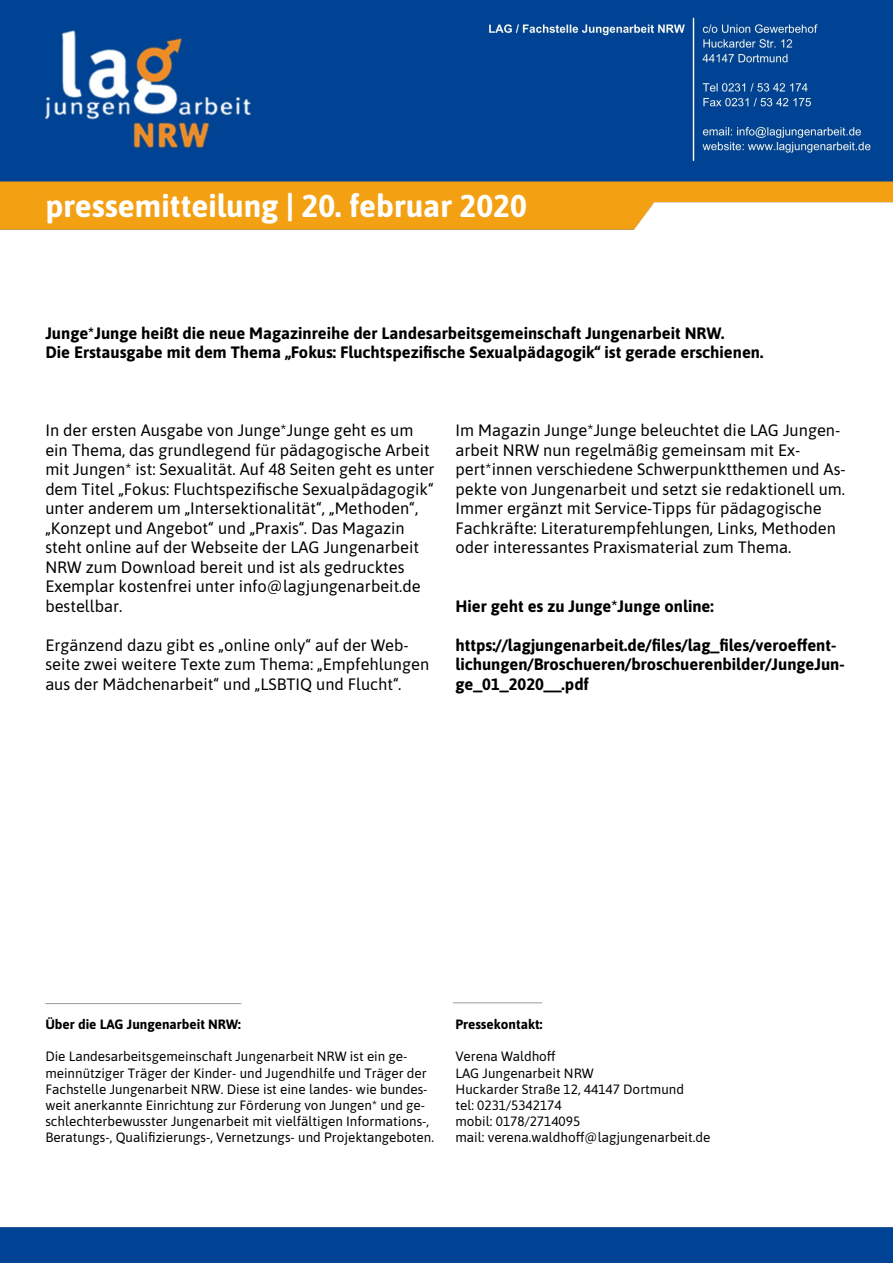
<style>
.page{position:relative;width:893px;height:1263px;background:#fff}
.page>*{position:absolute;margin:0;border:0;box-sizing:border-box;transform-origin:0 0}
.t1{font:700 31.5px "Asap";color:#fff}
.t2{font:16.5px/19.5px "Asap";color:#000}
.t3{font:700 16.5px/19.5px "Asap";color:#000}
.t4{font:13.5px/16.2px "Asap";color:#000}
.t5{font:700 13.5px "Asap";color:#000}
</style>
<div class="page">
<img style="left:0;top:0;width:893px;height:1263px">
<hr style="left:45px;top:1003px;width:196px;height:1px;background:#9d9d9c">
<hr style="left:453px;top:1002px;width:89px;height:1px;background:#9d9d9c">
<h1 class="t1" style="left:45px;top:183px;width:483px">pressemitteilung | 20. februar 2020</h1>
<p class="t3" style="left:45px;top:322px;width:719px">Junge*Junge heißt die neue Magazinreihe der Landesarbeitsgemeinschaft Jungenarbeit NRW.<br>Die Erstausgabe mit dem Thema „Fokus: Fluchtspezifische Sexualpädagogik“ ist gerade erschienen.</p>
<p class="t2" style="left:45px;top:420px;width:391px">In der ersten Ausgabe von Junge*Junge geht es um ein Thema, das grundlegend für pädagogische Arbeit mit Jungen* ist: Sexualität. Auf 48 Seiten geht es unter dem Titel „Fokus: Fluchtspezifische Sexualpädagogik“ unter anderem um „Intersektionalität“, „Methoden“, „Konzept und Angebot“ und „Praxis“. Das Magazin steht online auf der Webseite der LAG Jungenarbeit NRW zum Download bereit und ist als gedrucktes Exemplar kostenfrei unter info@lagjungenarbeit.de bestellbar.</p>
<p class="t2" style="left:45px;top:634px;width:385px">Ergänzend dazu gibt es „online only“ auf der Web&shy;seite zwei weitere Texte zum Thema: „Empfehlungen aus der Mädchenarbeit“ und „LSBTIQ und Flucht“.</p>
<p class="t2" style="left:455px;top:420px;width:392px">Im Magazin Junge*Junge beleuchtet die LAG Jungen&shy;arbeit NRW nun regelmäßig gemeinsam mit Ex&shy;pert*innen verschiedene Schwerpunktthemen und As&shy;pekte von Jungenarbeit und setzt sie redaktionell um.<br>Immer ergänzt mit Service-Tipps für pädagogische Fachkräfte: Literaturempfehlungen, Links, Methoden oder interessantes Praxismaterial zum Thema.</p>
<p class="t3" style="left:455px;top:596px;width:260px">Hier geht es zu Junge*Junge online:</p>
<p class="t3" style="left:455px;top:635px;width:391px">https://lagjungenarbeit.de/files/lag_files/veroeffent&shy;lichungen/Broschueren/broschuerenbilder/JungeJun&shy;ge_01_2020__.pdf</p>
<p class="t5" style="left:45px;top:1015px;width:197px">Über die LAG Jungenarbeit NRW:</p>
<p class="t4" style="left:45px;top:1048px;width:390px">Die Landesarbeitsgemeinschaft Jungenarbeit NRW ist ein ge&shy;meinnütziger Träger der Kinder- und Jugendhilfe und Träger der Fachstelle Jungenarbeit NRW. Diese ist eine landes- wie bundes&shy;weit anerkannte Einrichtung zur Förderung von Jungen* und ge&shy;schlechterbewusster Jungenarbeit mit vielfältigen Informations-, Beratungs-, Qualifizierungs-, Vernetzungs- und Projektangeboten.</p>
<p class="t5" style="left:455px;top:1015px;width:88px">Pressekontakt:</p>
<p class="t4" style="left:455px;top:1048px;width:256px">Verena Waldhoff<br>LAG Jungenarbeit NRW<br>Huckarder Straße 12, 44147 Dortmund<br>tel: 0231/5342174<br>mobil: 0178/2714095<br>mail: verena.waldhoff@lagjungenarbeit.de</p>
</div>
